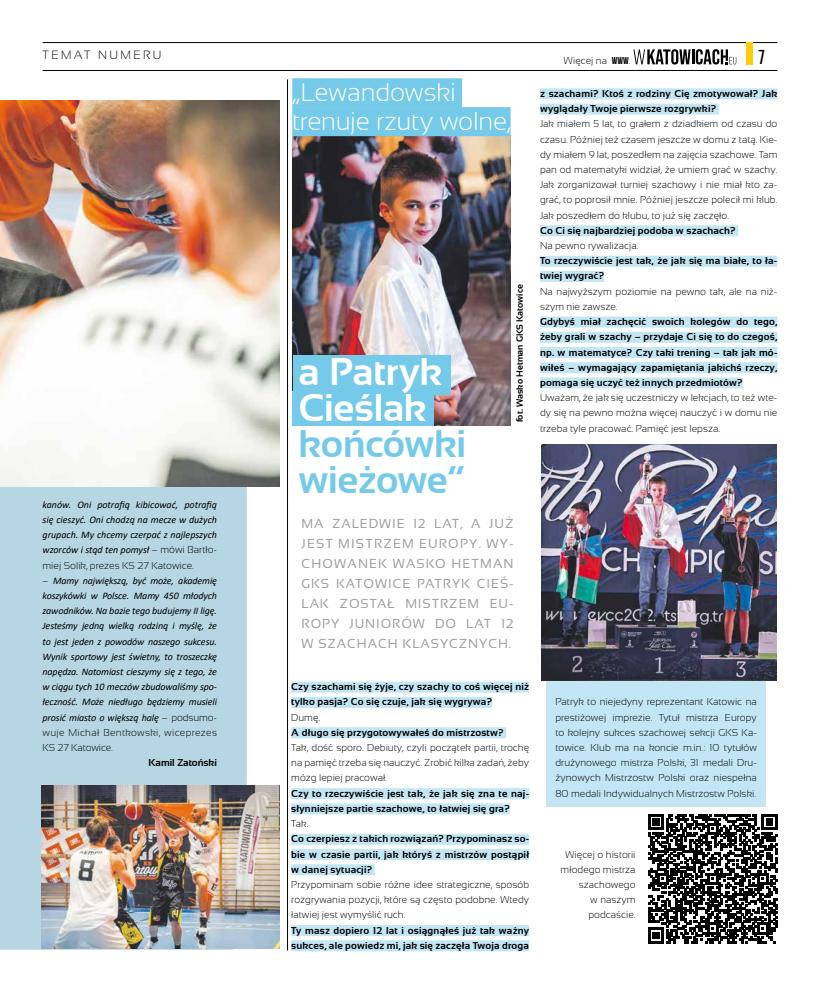
<style>
.page{position:relative;width:820px;height:993px;background:#fff}
.page>*{position:absolute;margin:0;border:0;box-sizing:border-box;transform-origin:0 0}
.t1{font:700 38.5px/36px "Sansation";color:#74cae8}
.t2{font:700 38.5px/36px "Sansation";color:#fff}
.t3{font:300 25.6px/28.8px "Sansation";letter-spacing:-.01em;color:#fff}
.t4{font:17px "Oswald";color:#000}
.t5{font:13px/20px "Sansation";letter-spacing:.07em;color:#9c9e9f;text-align:justify}
.t6{font:300 12px "Sansation";color:#000}
.t7{font:300 10px/15.2px "Sansation";color:#000;text-align:justify}
.t8{font:700 10px/15.2px "Sansation";letter-spacing:.02em;color:#000}
.t9{font:italic 10px/15.2px "Calibri";letter-spacing:-.01em;color:#000;text-align:justify}
.t10{font:300 10px/15.2px "Sansation";letter-spacing:.03em;color:#000}
.t11{font:700 9px "Sansation";color:#000}
.s1{font-family:"Sansation";font-weight:300;font-style:normal}
.s2{font-family:"Bebas Neue";font-weight:400}
</style>
<div class="page">
<hr style="left:43px;top:42px;width:734px;height:1px;background:#000">
<svg style="left:633px;top:49px;width:103px;height:15px"></svg>
<hr style="left:43px;top:70px;width:734px;height:1px;background:#000">
<div style="left:746px;top:43px;width:6px;height:22px;background:#fecc0b"></div>
<div style="left:0;top:486px;width:247px;height:463px;background:#b6d6e3"></div>
<div style="left:546px;top:671px;width:219px;height:135px;background:#c3e6f4"></div>
<img style="left:0;top:101px;width:279px;height:385px">
<img style="left:41px;top:785px;width:239px;height:163px">
<div style="left:291px;top:681px;width:238px;height:11px;background:#c3e6f4"></div>
<div style="left:291px;top:696px;width:201px;height:11px;background:#c3e6f4"></div>
<div style="left:291px;top:727px;width:215px;height:11px;background:#c3e6f4"></div>
<div style="left:291px;top:787px;width:238px;height:11px;background:#c3e6f4"></div>
<div style="left:291px;top:803px;width:218px;height:11px;background:#c3e6f4"></div>
<div style="left:291px;top:833px;width:238px;height:11px;background:#c3e6f4"></div>
<div style="left:291px;top:848px;width:238px;height:11px;background:#c3e6f4"></div>
<div style="left:291px;top:863px;width:83px;height:11px;background:#c3e6f4"></div>
<div style="left:291px;top:924px;width:238px;height:11px;background:#c3e6f4"></div>
<div style="left:291px;top:939px;width:238px;height:11px;background:#c3e6f4"></div>
<div style="left:540px;top:88px;width:237px;height:11px;background:#c3e6f4"></div>
<div style="left:540px;top:104px;width:178px;height:10px;background:#c3e6f4"></div>
<div style="left:540px;top:225px;width:198px;height:11px;background:#c3e6f4"></div>
<div style="left:540px;top:256px;width:237px;height:10px;background:#c3e6f4"></div>
<div style="left:540px;top:271px;width:64px;height:11px;background:#c3e6f4"></div>
<div style="left:540px;top:316px;width:237px;height:11px;background:#c3e6f4"></div>
<div style="left:540px;top:332px;width:237px;height:10px;background:#c3e6f4"></div>
<div style="left:540px;top:347px;width:237px;height:11px;background:#c3e6f4"></div>
<div style="left:540px;top:362px;width:237px;height:11px;background:#c3e6f4"></div>
<div style="left:540px;top:377px;width:202px;height:11px;background:#c3e6f4"></div>
<img style="left:293px;top:136px;width:217px;height:289px">
<img style="left:541px;top:444px;width:235px;height:236px">
<div style="left:293px;top:355px;width:157px;height:39px;background:#74cae8"></div>
<div style="left:293px;top:391px;width:141px;height:34px;background:#74cae8"></div>
<hr style="left:287px;top:79px;width:1px;height:871px;background:#000">
<svg style="left:648px;top:814px;width:129px;height:128px"></svg>
<div style="left:292px;top:78px;width:170px;height:29px;background:#74cae8"></div>
<div style="left:292px;top:107px;width:218px;height:29px;background:#74cae8"></div>
<p class="t6" style="left:43px;top:48px;width:67px">Tem at numeru</p>
<p class="t9" style="left:43px;top:496px;width:176px">kanów. Oni potrafią kibicować, potrafią się cieszyć. Oni chodzą na mecze w dużych grupach. My chcemy czerpać z najlepszych wzorców i stąd ten pomysł <span class="s1">– mówi Bartło-</span></p>
<p class="t7" style="left:43px;top:557px;width:153px">miej Solik, prezes KS 27 Katowice.</p>
<p class="t9" style="left:43px;top:572px;width:176px"><span class="s1">–</span> Mamy największą, być może, akademię koszykówki w Polsce. Mamy 450 młodych zawodników. Na bazie tego budujemy II ligę.<br>Jesteśmy jedną wielką rodziną i myślę, że to jest jeden z powodów naszego sukcesu.<br>Wynik sportowy jest świetny, to troszeczkę napędza. Natomiast cieszymy się z tego, że w ciągu tych 10 meczów zbudowaliśmy spo&shy;łeczność. Może niedługo będziemy musieli prosić miasto o większą halę <span class="s1">– podsumo-</span></p>
<p class="t10" style="left:43px;top:724px;width:176px">wuje Michał Bentkowski, wiceprezes<br>KS 27 Katowice.</p>
<p class="t8" style="left:148px;top:754px;width:70px">Kamil Zatoński</p>
<h2 class="t3" style="left:292px;top:78px;width:220px">„Lewandowski trenuje rzuty wolne,</h2>
<p class="t11" style="left:514px;top:422px;width:140px;rotate:-90deg">fot. Wasko Hetman GKS Katowice</p>
<h1 class="t2" style="left:298px;top:353px;width:145px">a Patryk<br>Cieślak</h1>
<h1 class="t1" style="left:298px;top:425px;width:169px">końcówki wieżowe”</h1>
<h3 class="t5" style="left:301px;top:513px;width:213px">MA ZALEDWIE 12 LAT, A JUŻ JEST M ISTRZEM EUROPY. WY-CHOWANEK WASKO H ETMAN GKS KATOWICE PATRYK CIEŚ-LAK ZOSTAŁ M ISTRZEM EU-ROPY JUNIORÓW DO LAT 12<br>W SZACHACH KLASYCZNYCH.</h3>
<p class="t7" style="left:563px;top:53px;width:68px">Więcej na <span class="s2">WWW</span>.</p>
<h3 class="t4" style="left:758px;top:42px;width:8px">7</h3>
<p class="t8" style="left:540px;top:86px;width:239px">z szachami? Ktoś z rodziny Cię zmotywował? Jak wyglądały Twoje pierwsze rozgrywki?</p>
<p class="t7" style="left:540px;top:116px;width:239px">Jak miałem 5 lat, to grałem z dziadkiem od czasu do czasu. Później też czasem jeszcze w domu z tatą. Kie&shy;dy miałem 9 lat, poszedłem na zajęcia szachowe. Tam pan od matematyki widział, że umiem grać w szachy.<br>Jak zorganizował turniej szachowy i nie miał kto za&shy;grać, to poprosił mnie. Później jeszcze polecił mi klub.<br>Jak poszedłem do klubu, to już się zaczęło.</p>
<p class="t8" style="left:540px;top:223px;width:197px">Co Ci się najbardziej podoba w szachach?</p>
<p class="t7" style="left:540px;top:238px;width:100px">Na pewno rywalizacja.</p>
<p class="t8" style="left:540px;top:253px;width:239px">To rzeczywiście jest tak, że jak się ma białe, to ła&shy;twiej wygrać?</p>
<p class="t7" style="left:540px;top:283px;width:239px">Na najwyższym poziomie na pewno tak, ale na niż&shy;szym nie zawsze.</p>
<p class="t8" style="left:540px;top:314px;width:239px;text-align:justify">Gdybyś miał zachęcić swoich kolegów do tego, żeby grali w szachy – przydaje Ci się to do czegoś, np. w matematyce? Czy taki trening – tak jak mó&shy;wiłeś – wymagający zapamiętania jakichś rzeczy, pomaga się uczyć też innych przedmiotów?</p>
<p class="t7" style="left:540px;top:390px;width:239px">Uważam, że jak się uczestniczy w lekcjach, to też wte&shy;dy się na pewno można więcej nauczyć i w domu nie trzeba tyle pracować. Pamięć jest lepsza.</p>
<p class="t8" style="left:291px;top:679px;width:239px">Czy szachami się żyje, czy szachy to coś więcej niż tylko pasja? Co się czuje, jak się wygrywa?</p>
<p class="t7" style="left:291px;top:709px;width:30px">Dumę.</p>
<p class="t8" style="left:291px;top:724px;width:214px">A długo się przygotowywałeś do mistrzostw?</p>
<p class="t7" style="left:291px;top:739px;width:239px">Tak, dość sporo. Debiuty, czyli początek partii, trochę na pamięć trzeba się nauczyć. Zrobić kilka zadań, żeby mózg lepiej pracował.</p>
<p class="t8" style="left:291px;top:785px;width:239px">Czy to rzeczywiście jest tak, że jak się zna te naj&shy;słynniejsze partie szachowe, to łatwiej się gra?</p>
<p class="t7" style="left:291px;top:815px;width:19px">Tak.</p>
<p class="t8" style="left:291px;top:831px;width:239px;text-align:justify">Co czerpiesz z takich rozwiązań? Przypominasz so&shy;bie w czasie partii, jak któryś z mistrzów postąpił w danej sytuacji?</p>
<p class="t7" style="left:291px;top:876px;width:239px">Przypominam sobie różne idee strategiczne, sposób rozgrywania pozycji, które są często podobne. Wtedy łatwiej jest wymyślić ruch.</p>
<p class="t8" style="left:291px;top:922px;width:239px">Ty masz dopiero 12 lat i osiągnąłeś już tak ważny sukces, ale powiedz mi, jak się zaczęła Twoja droga</p>
<p class="t7" style="left:555px;top:694px;width:203px">Patryk to niejedyny reprezentant Katowic na prestiżowej imprezie. Tytuł mistrza Europy to kolejny sukces szachowej sekcji GKS Ka&shy;towice. Klub ma na koncie m.in.: 10 tytułów drużynowego mistrza Polski, 31 medali Dru&shy;żynowych Mistrzostw Polski oraz niespełna 80 medali Indywidualnych Mistrzostw Polski.</p>
<p class="t7" style="left:560px;top:846px;width:76px;text-align:right">Więcej o historii młodego mistrza szachowego<br>w naszym podcaście.</p>
</div>
